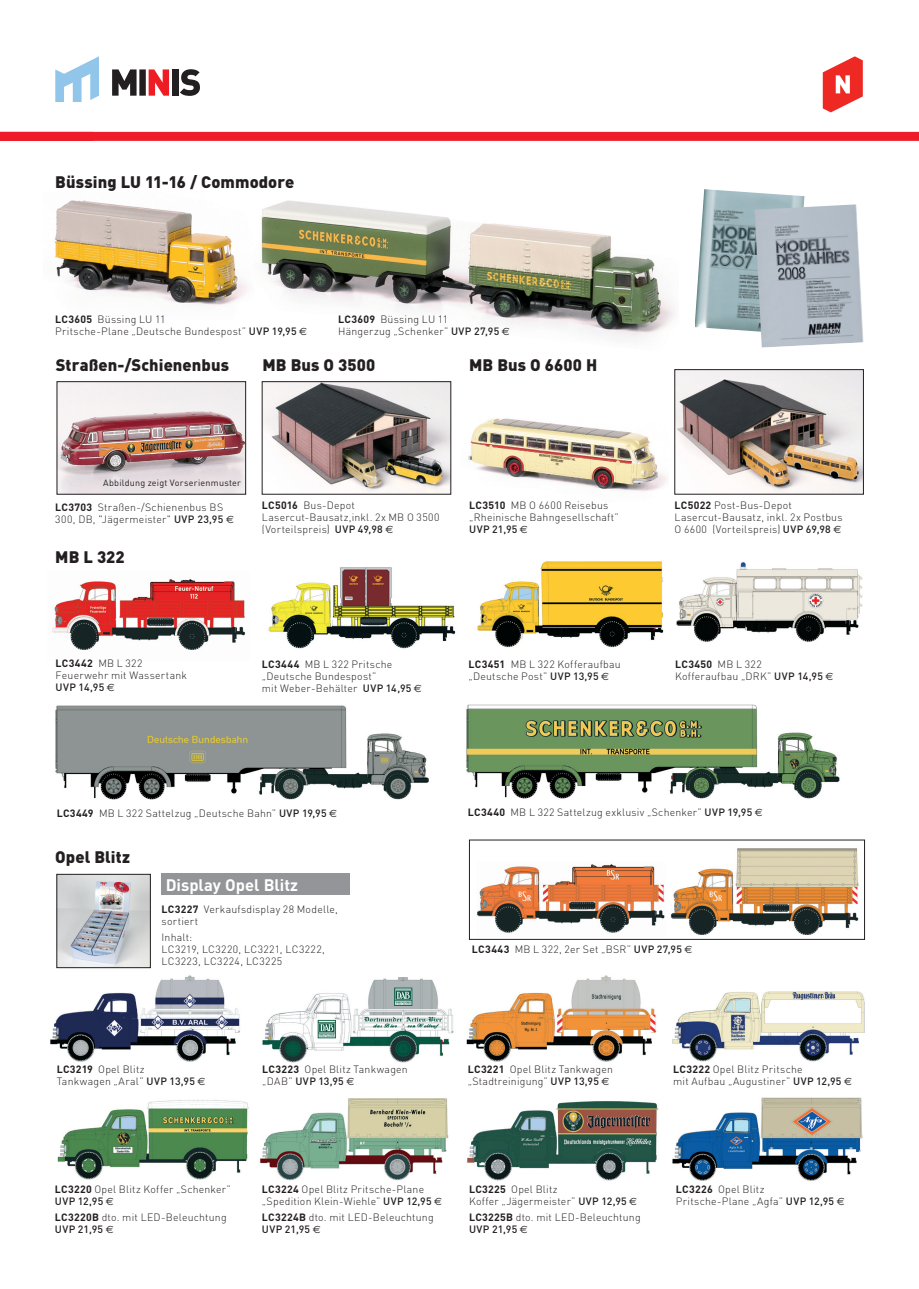
<style>
.page{position:relative;width:919px;height:1289px;background:#fff}
.page>*{position:absolute;margin:0;border:0;box-sizing:border-box;transform-origin:0 0}
.t1{font:900 16.5px "DIN";letter-spacing:.005em;color:#231f20}
.t2{font:700 16.5px "DIN";color:#fff}
.t3{font:300 10.5px/12px "DIN";letter-spacing:.025em;color:#231f20}
.t4{font:9px "DIN";letter-spacing:.025em;color:#231f20}
.s1{font-weight:700}
.s2{font-weight:500}
.s3{font-family:"Euro Sans";font-weight:400}
</style>
<div class="page">
<div style="left:0;top:132px;width:918px;height:9px;background:#ee1c28"></div>
<svg style="left:180px;top:69px;width:20px;height:27px"></svg>
<div style="left:172px;top:69px;width:6px;height:27px;background:#231f20"></div>
<svg style="left:112px;top:69px;width:57px;height:27px"></svg>
<svg style="left:55px;top:56px;width:44px;height:46px"></svg>
<svg style="left:822px;top:56px;width:40px;height:56px"></svg>
<img style="left:54px;top:200px;width:194px;height:105px">
<img style="left:261px;top:200px;width:414px;height:139px">
<img style="left:264px;top:383px;width:185px;height:109px">
<div style="left:262px;top:381px;width:189px;height:113px;border:1px solid #231f20"></div>
<img style="left:676px;top:371px;width:185px;height:121px">
<div style="left:674px;top:369px;width:189px;height:125px;border:1px solid #231f20"></div>
<img style="left:468px;top:418px;width:199px;height:73px">
<img style="left:676px;top:562px;width:186px;height:80px">
<img style="left:268px;top:567px;width:188px;height:82px">
<img style="left:52px;top:579px;width:193px;height:71px">
<img style="left:477px;top:561px;width:187px;height:87px">
<img style="left:55px;top:705px;width:374px;height:95px">
<img style="left:466px;top:704px;width:374px;height:95px">
<img style="left:477px;top:864px;width:188px;height:69px">
<img style="left:670px;top:848px;width:189px;height:86px">
<img style="left:59px;top:383px;width:185px;height:109px">
<div style="left:57px;top:381px;width:189px;height:113px;border:1px solid #231f20"></div>
<img style="left:50px;top:965px;width:190px;height:97px">
<img style="left:57px;top:1099px;width:192px;height:81px">
<img style="left:466px;top:975px;width:191px;height:87px">
<img style="left:672px;top:991px;width:193px;height:71px">
<img style="left:262px;top:977px;width:192px;height:86px">
<img style="left:260px;top:1098px;width:189px;height:83px">
<img style="left:467px;top:1101px;width:191px;height:79px">
<img style="left:672px;top:1097px;width:191px;height:83px">
<div style="left:161px;top:873px;width:189px;height:21px;background:#939598"></div>
<img style="left:59px;top:876px;width:89px;height:89px">
<img style="left:695px;top:189px;width:109px;height:143px">
<img style="left:754px;top:204px;width:109px;height:144px">
<h1 class="t1" style="left:55px;top:171px;width:240px">Büssing LU 11-16 / Commodore</h1>
<p class="t3" style="left:55px;top:313px;width:253px"><span class="s1">LC3605</span> Büssing LU 11<br>Pritsche-Plane „Deutsche Bundespost” <span class="s2">UVP 19,95</span> <span class="s3">€</span></p>
<p class="t3" style="left:338px;top:313px;width:173px"><span class="s1">LC3609</span> Büssing LU 11<br>Hängerzug „Schenker” <span class="s2">UVP 27,95</span> <span class="s3">€</span></p>
<h1 class="t1" style="left:56px;top:354px;width:175px">Straßen-/Schienenbus</h1>
<h1 class="t1" style="left:262px;top:354px;width:114px">MB Bus O 3500</h1>
<h1 class="t1" style="left:469px;top:354px;width:130px">MB Bus O 6600 H</h1>
<p class="t4" style="left:103px;top:477px;width:139px">Abbildung zeigt Vorserienmuster</p>
<p class="t3" style="left:55px;top:501px;width:180px"><span class="s1">LC3703</span> Straßen-/Schienenbus BS<br>300, DB, "Jägermeister" <span class="s2">UVP 23,95</span> <span class="s3">€</span></p>
<h1 class="t1" style="left:55px;top:545px;width:71px">MB L 322</h1>
<p class="t3" style="left:262px;top:498px;width:179px"><span class="s1">LC5016</span> Bus-Depot<br>Lasercut-Bausatz,inkl. 2x MB O 3500 (Vorteilspreis) <span class="s2">UVP 49,98</span> <span class="s3">€</span></p>
<p class="t3" style="left:674px;top:498px;width:169px"><span class="s1">LC5022</span> Post-Bus-Depot<br>Lasercut-Bausatz, inkl. 2x Postbus<br>O 6600 (Vorteilspreis) <span class="s2">UVP 69,98</span> <span class="s3">€</span></p>
<p class="t3" style="left:469px;top:498px;width:151px"><span class="s1">LC3510</span> MB O 6600 Reisebus „Rheinische Bahngesellschaft”<br><span class="s2">UVP 21,95</span> <span class="s3">€</span></p>
<p class="t3" style="left:56px;top:657px;width:133px"><span class="s1">LC3442</span> MB L 322<br>Feuerwehr mit Wassertank<br><span class="s2">UVP 14,95</span> <span class="s3">€</span></p>
<p class="t3" style="left:468px;top:657px;width:154px"><span class="s1">LC3451</span> MB L 322 Kofferaufbau „Deutsche Post” <span class="s2">UVP 13,95</span> <span class="s3">€</span></p>
<p class="t3" style="left:262px;top:657px;width:161px"><span class="s1">LC3444</span> MB L 322 Pritsche „Deutsche Bundespost”<br>mit Weber-Behälter <span class="s2">UVP 14,95</span> <span class="s3">€</span></p>
<p class="t3" style="left:675px;top:657px;width:160px"><span class="s1">LC3450</span> MB L 322<br>Kofferaufbau „DRK” <span class="s2">UVP 14,95</span> <span class="s3">€</span></p>
<p class="t3" style="left:57px;top:807px;width:282px"><span class="s1">LC3449</span> MB L 322 Sattelzug „Deutsche Bahn” <span class="s2">UVP 19,95</span> <span class="s3">€</span></p>
<p class="t3" style="left:467px;top:806px;width:296px"><span class="s1">LC3440</span> MB L 322 Sattelzug exklusiv „Schenker” <span class="s2">UVP 19,95</span> <span class="s3">€</span></p>
<h1 class="t1" style="left:55px;top:845px;width:76px">Opel Blitz</h1>
<h1 class="t2" style="left:166px;top:874px;width:134px">Display Opel Blitz</h1>
<p class="t3" style="left:161px;top:930px;width:165px">Inhalt:<br>LC3219, LC3220, LC3221, LC3222,<br>LC3223, LC3224, LC3225</p>
<p class="t3" style="left:161px;top:902px;width:178px"><span class="s1">LC3227</span> Verkaufsdisplay 28 Modelle, sortiert</p>
<p class="t3" style="left:472px;top:942px;width:222px"><span class="s1">LC3443</span> MB L 322, 2er Set „BSR” <span class="s2">UVP 27,95</span> <span class="s3">€</span></p>
<p class="t3" style="left:57px;top:1062px;width:150px"><span class="s1">LC3219</span> Opel Blitz<br>Tankwagen „Aral” <span class="s2">UVP 13,95</span> <span class="s3">€</span></p>
<p class="t3" style="left:262px;top:1062px;width:147px"><span class="s1">LC3223</span> Opel Blitz Tankwagen „DAB” <span class="s2">UVP 13,95</span> <span class="s3">€</span></p>
<p class="t3" style="left:467px;top:1062px;width:147px"><span class="s1">LC3221</span> Opel Blitz Tankwagen „Stadtreinigung” <span class="s2">UVP 13,95</span> <span class="s3">€</span></p>
<p class="t3" style="left:673px;top:1062px;width:180px"><span class="s1">LC3222</span> Opel Blitz Pritsche<br>mit Aufbau „Augustiner” <span class="s2">UVP 12,95</span> <span class="s3">€</span></p>
<p class="t3" style="left:55px;top:1182px;width:177px"><span class="s1">LC3220</span> Opel Blitz Koffer „Schenker”<br><span class="s2">UVP 12,95</span> <span class="s3">€</span></p>
<p class="t3" style="left:55px;top:1210px;width:173px"><span class="s1">LC3220B</span> dto. mit LED-Beleuchtung<br><span class="s2">UVP 21,95</span> <span class="s3">€</span></p>
<p class="t3" style="left:262px;top:1182px;width:182px"><span class="s1">LC3224</span> Opel Blitz Pritsche-Plane „Spedition Klein-Wiehle” <span class="s2">UVP 12,95</span> <span class="s3">€</span></p>
<p class="t3" style="left:262px;top:1210px;width:173px"><span class="s1">LC3224B</span> dto. mit LED-Beleuchtung<br><span class="s2">UVP 21,95</span> <span class="s3">€</span></p>
<p class="t3" style="left:469px;top:1182px;width:170px"><span class="s1">LC3225</span> Opel Blitz<br>Koffer „Jägermeister” <span class="s2">UVP 12,95</span> <span class="s3">€</span></p>
<p class="t3" style="left:469px;top:1210px;width:173px"><span class="s1">LC3225B</span> dto. mit LED-Beleuchtung<br><span class="s2">UVP 21,95</span> <span class="s3">€</span></p>
<p class="t3" style="left:675px;top:1182px;width:170px"><span class="s1">LC3226</span> Opel Blitz<br>Pritsche-Plane „Agfa” <span class="s2">UVP 12,95</span> <span class="s3">€</span></p>
</div>
